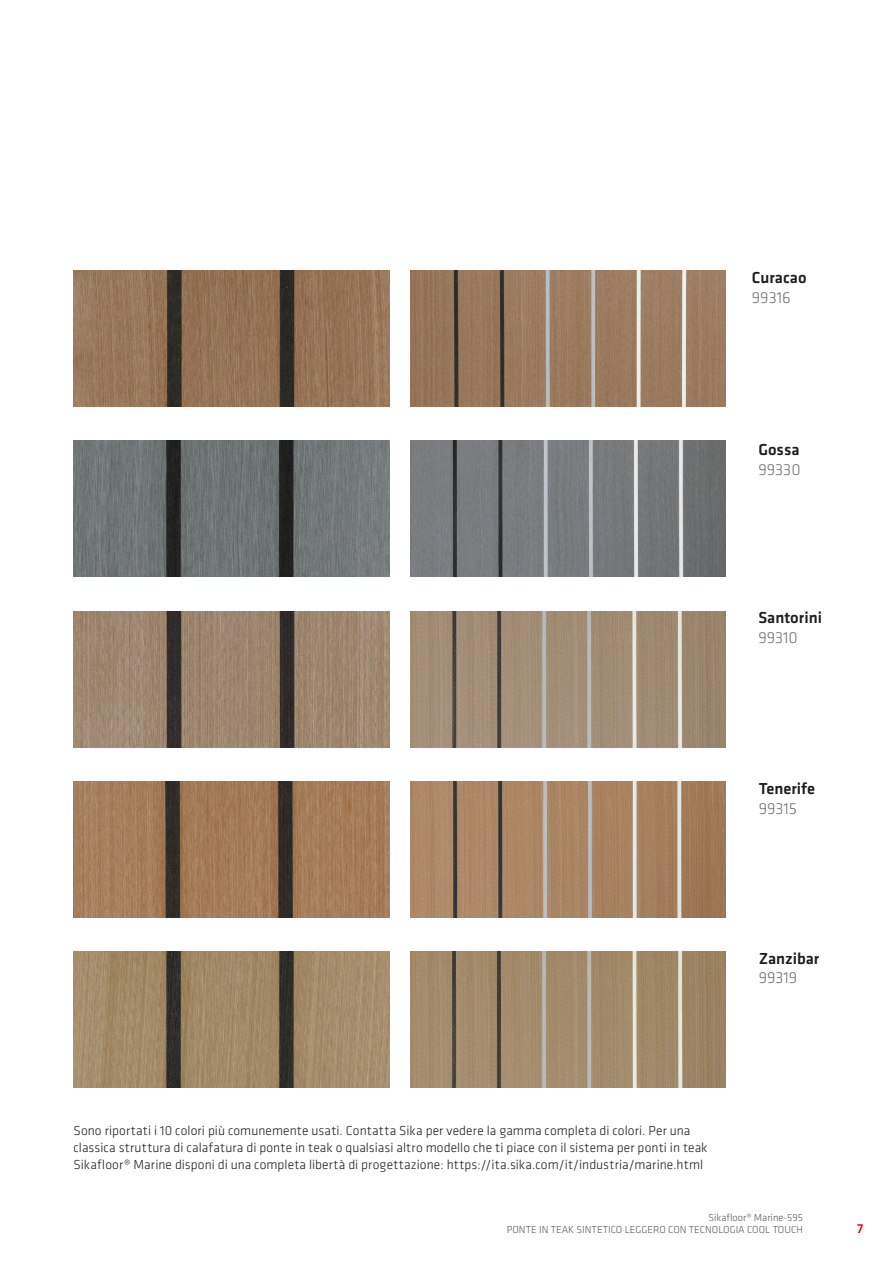
<style>
.page{position:relative;width:893px;height:1263px;background:#fff}
.page>*{position:absolute;margin:0;border:0;box-sizing:border-box;transform-origin:0 0}
.t1{font:500 16.5px "Klavika";color:#1d1d1b}
.t2{font:300 16.5px "Klavika";letter-spacing:-.005em;color:#70706f}
.SI_Klavika_Copy{font:300 13.5px/17px "Klavika";letter-spacing:.005em;color:#1d1d1b}
.t3{font:500 13.5px "Klavika";color:#e30614}
.t4{font:300 10.5px/12.6px "Klavika";color:#575756;text-align:right}
</style>
<div class="page">
<img style="left:73px;top:611px;width:316px;height:136px">
<img style="left:411px;top:611px;width:314px;height:136px">
<img style="left:73px;top:440px;width:316px;height:136px">
<img style="left:411px;top:440px;width:314px;height:136px">
<img style="left:73px;top:952px;width:316px;height:136px">
<img style="left:73px;top:270px;width:316px;height:136px">
<img style="left:411px;top:270px;width:314px;height:136px">
<img style="left:73px;top:781px;width:316px;height:136px">
<img style="left:411px;top:781px;width:314px;height:136px">
<img style="left:411px;top:952px;width:314px;height:136px">
<p class="t1" style="left:752px;top:266px;width:56px">Curacao</p>
<p class="t2" style="left:752px;top:287px;width:40px">99316</p>
<p class="t1" style="left:758px;top:438px;width:43px">Gossa</p>
<p class="t2" style="left:758px;top:459px;width:44px">99330</p>
<p class="t1" style="left:758px;top:607px;width:65px">Santorini</p>
<p class="t2" style="left:758px;top:628px;width:41px">99310</p>
<p class="t1" style="left:759px;top:778px;width:58px">Tenerife</p>
<p class="t2" style="left:759px;top:799px;width:40px">99315</p>
<p class="t1" style="left:759px;top:947px;width:62px">Zanzibar</p>
<p class="t2" style="left:759px;top:968px;width:40px">99319</p>
<p class="SI_Klavika_Copy" style="left:73px;top:1122px;width:636px">Sono riportati i 10 colori più comunemente usati. Contatta Sika per vedere la gamma completa di colori. Per una classica struttura di calafatura di ponte in teak o qualsiasi altro modello che ti piace con il sistema per ponti in teak<br>Sikafloor® Marine disponi di una completa libertà di progettazione: https://ita.sika.com/it/industria/marine.html</p>
<p class="t4" style="left:507px;top:1211px;width:298px">Sikafloor® Marine-595<br>PONTE IN TEAK SINTETICO LEGGERO CON TECNOLOGIA COOL TOUCH</p>
<p class="t3" style="left:857px;top:1219px;width:8px">7</p>
</div>
